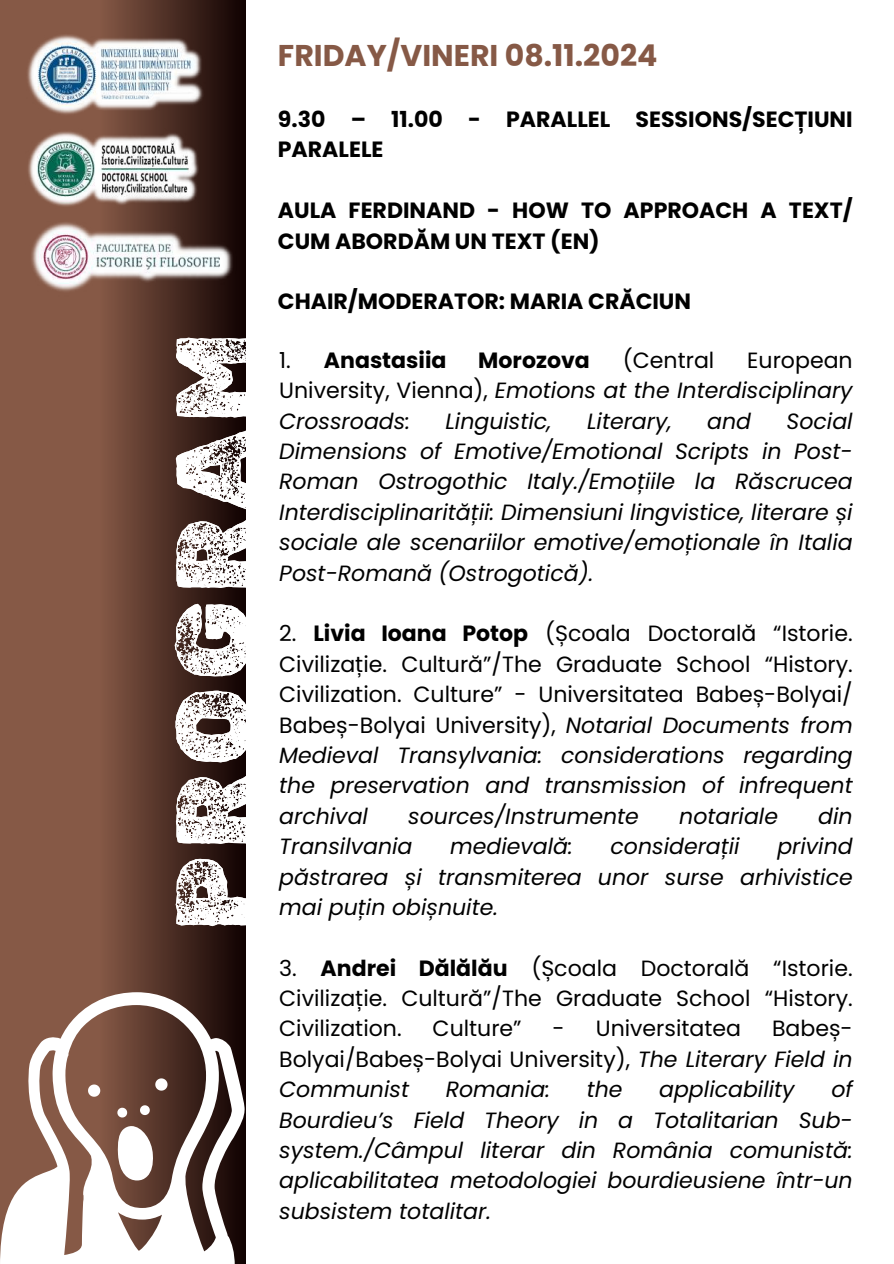
<style>
.page{position:relative;width:894px;height:1264px;background:#fff}
.page>*{position:absolute;margin:0;border:0;box-sizing:border-box;transform-origin:0 0}
.t1{font:105px "Rubik Dirt";letter-spacing:.075em;color:#fff}
.t2{font:700 30px "Poppins";color:#865946}
.t3{font:italic 22.05px/30.3px "Poppins";color:#000;text-align:justify}
.t4{font:22.05px/30.3px "Poppins";color:#000;text-align:justify}
.t5{font:700 22.05px/30.3px "Poppins";color:#000}
.s1{font-weight:400}
.s2{font-style:normal}
.s3{font-weight:700}
.s4{font-style:italic}
</style>
<div class="page">
<svg style="left:0;top:0;width:245px;height:992px;background:#613d30"></svg>
<img style="left:14px;top:131px;width:201px;height:62px">
<img style="left:0;top:193px;width:246px;height:120px">
<img style="left:3px;top:18px;width:223px;height:113px">
<svg style="left:0;top:992px;width:245px;height:271px"></svg>
<h1 class="t1" style="left:152px;top:930px;width:599px;rotate:-90deg">PROGRAM</h1>
<h2 class="t2" style="left:278px;top:34px;width:381px">FRIDAY/VINERI 08.11.2024</h2>
<p class="t5" style="left:278px;top:104px;width:576px">9.30 – 11.00 - PARALLEL SESSIONS/SECȚIUNI<br>PARALELE</p>
<p class="t5" style="left:278px;top:195px;width:576px">AULA FERDINAND - HOW TO APPROACH A TEXT/<br>CUM ABORDĂM UN TEXT (EN)</p>
<p class="t5" style="left:278px;top:286px;width:414px">CHAIR/MODERATOR: MARIA CRĂCIUN</p>
<p class="t5" style="left:279px;top:345px;width:169px"><span class="s1">1.</span> Anastasiia</p>
<p class="t5" style="left:478px;top:345px;width:113px">Morozova</p>
<p class="t4" style="left:622px;top:345px;width:93px">(Central</p>
<p class="t3" style="left:279px;top:345px;width:575px;text-indent:468px"><span class="s2">European University, Vienna),</span> Emotions at the Interdisciplinary Crossroads:</p>
<p class="t3" style="left:279px;top:406px;width:575px;text-indent:507px">Social Dimensions of Emotive/Emotional Scripts in Post-Roman Ostrogothic Italy./Emoțiile la Răscrucea Interdisciplinarității: Dimensiuni lingvistice, literare și sociale ale scenariilor emotive/emoționale în Italia Post-Romană (Ostrogotică).</p>
<p class="t4" style="left:279px;top:618px;width:575px">2. <span class="s3">Livia Ioana Potop</span> (Școala Doctorală “Istorie.<br>Civilizație. Cultură”/The Graduate School “History.<br>Civilization. Culture” - Universitatea Babeș-Bolyai/ Babeș-Bolyai University), <span class="s4">Notarial Documents from Medieval Transylvania: considerations regarding the preservation and transmission of infrequent archival</span></p>
<p class="t3" style="left:445px;top:406px;width:108px">Linguistic,</p>
<p class="t3" style="left:587px;top:406px;width:86px">Literary,</p>
<p class="t3" style="left:707px;top:406px;width:45px">and</p>
<p class="t3" style="left:408px;top:800px;width:232px">sources/Instrumente</p>
<p class="t3" style="left:679px;top:800px;width:100px">notariale</p>
<p class="t3" style="left:818px;top:800px;width:36px">din</p>
<p class="t3" style="left:279px;top:831px;width:135px">Transilvania</p>
<p class="t3" style="left:450px;top:831px;width:124px">medievală:</p>
<p class="t3" style="left:610px;top:831px;width:131px">considerații</p>
<p class="t3" style="left:279px;top:831px;width:575px;text-indent:498px">privind păstrarea și transmiterea unor surse arhivistice mai puțin obișnuite.</p>
<p class="t4" style="left:279px;top:952px;width:575px">3. <span class="s3">Andrei Dălălău</span> (Școala Doctorală “Istorie.<br>Civilizație. Cultură”/The Graduate School “History.<br>Civilization.</p>
<p class="t4" style="left:432px;top:1013px;width:90px">Culture”</p>
<p class="t4" style="left:552px;top:1013px;width:190px">- Universitatea</p>
<p class="t4" style="left:279px;top:1013px;width:575px;text-indent:492px">Babeș-Bolyai/Babeș-Bolyai University), <span class="s4">The Literary Field in Communist</span></p>
<p class="t3" style="left:279px;top:1074px;width:575px;text-indent:552px">of Bourdieu’s Field Theory in a Totalitarian Sub&shy;system./Câmpul literar din România comunistă: aplicabilitatea metodologiei bourdieusiene într-un subsistem totalitar.</p>
<p class="t3" style="left:445px;top:1074px;width:106px">Romania:</p>
<p class="t3" style="left:586px;top:1074px;width:37px">the</p>
<p class="t3" style="left:659px;top:1074px;width:137px">applicability</p>
</div>
